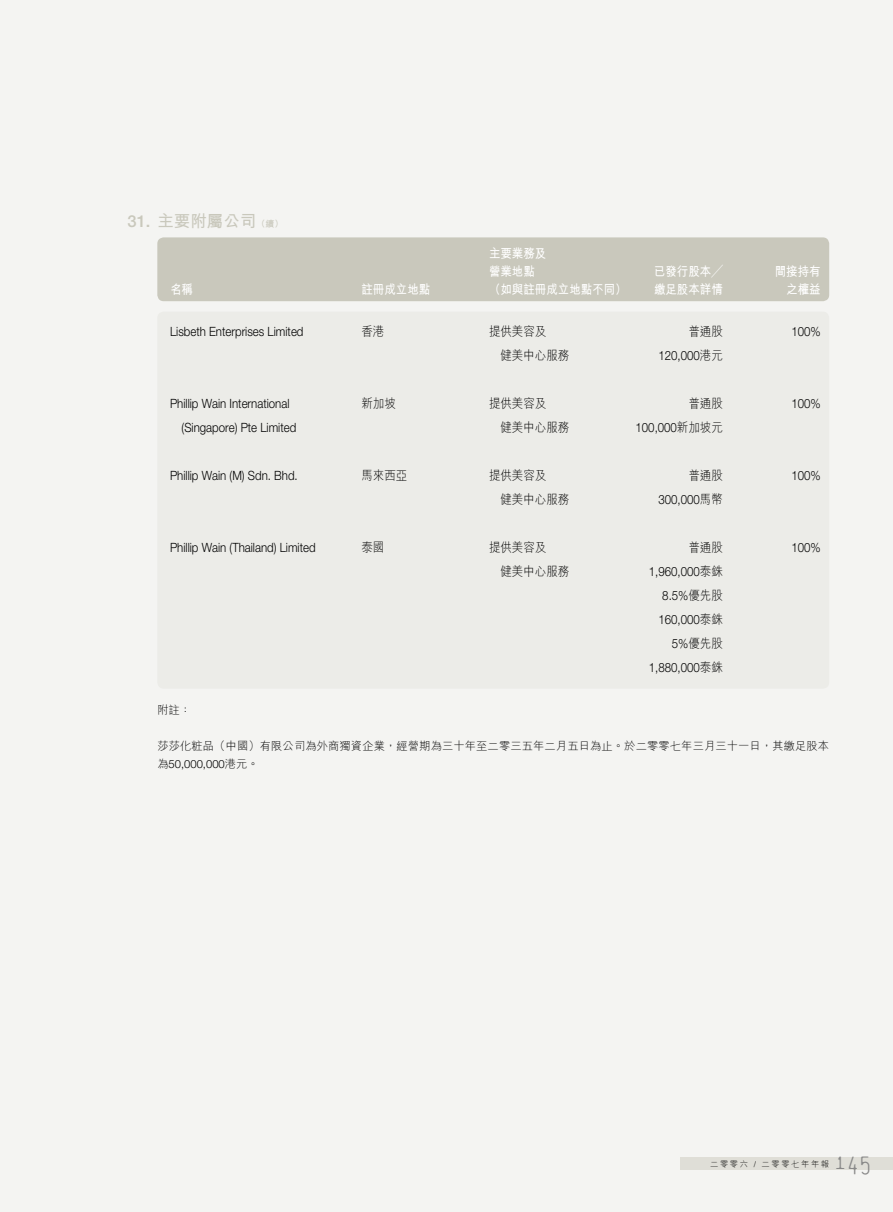
<style>
.page{position:relative;width:893px;height:1212px;background:#f4f4f2}
.page>*{position:absolute;margin:0;border:0;box-sizing:border-box;transform-origin:0 0}
.t1{font:100 27px "Platelet";color:#898989}
.t2{font:700 16.5px "M Hei HK";color:#c9c8bc}
.t3{font:300 12.75px/24px "Helvetica Neue";color:#000;text-align:right;scale:.9 1}
.t4{font:300 12.75px "M Hei HK";color:#000;scale:.9 1}
.t5{font:700 12.75px/18px "M Hei HK";color:#fff;scale:.9 1}
.t6{font:300 11.25px "M Hei HK";letter-spacing:.01em;color:#000}
.t7{font:300 11.25px "Helvetica Neue";color:#000}
.t8{font:300 8.25px "M Hei HK";letter-spacing:.2em;color:#000}
.s1{font-family:"Helvetica Neue";font-weight:500}
.s2{font-size:9px}
.s3{font-family:"M Hei HK"}
.s4{font-family:"Helvetica Neue"}
</style>
<div class="page">
<div style="left:680px;top:1157px;width:213px;height:12px;background:#dfded7"></div>
<div style="left:157px;top:312px;width:672px;height:377px;background:#ecece8;border-radius:6px"></div>
<div style="left:157px;top:237px;width:672px;height:64px;background:#c9c8bc;border-radius:6px"></div>
<p class="t2" style="left:128px;top:209px;width:157px"><span class="s1">31.</span> 主要附屬公司<span class="s2">（續）</span></p>
<p class="t5" style="left:489px;top:243px;width:65px">主要業務及營業地點</p>
<p class="t5" style="left:654px;top:261px;width:78px">已發行股本╱</p>
<p class="t5" style="left:775px;top:261px;width:52px">間接持有</p>
<p class="t5" style="left:170px;top:279px;width:27px">名稱</p>
<p class="t5" style="left:361px;top:279px;width:78px">註冊成立地點</p>
<p class="t5" style="left:489px;top:279px;width:154px">（如與註冊成立地點不同）</p>
<p class="t5" style="left:654px;top:279px;width:78px">繳足股本詳情</p>
<p class="t5" style="left:786px;top:279px;width:40px">之權益</p>
<p class="t3" style="left:170px;top:319px;width:150px">Lisbeth Enterprises Limited</p>
<p class="t4" style="left:361px;top:322px;width:27px">香港</p>
<p class="t4" style="left:489px;top:322px;width:65px">提供美容及</p>
<p class="t4" style="left:688px;top:322px;width:40px">普通股</p>
<p class="t3" style="left:791px;top:319px;width:34px">100%</p>
<p class="t4" style="left:500px;top:346px;width:78px">健美中心服務</p>
<p class="t3" style="left:658px;top:343px;width:73px">120,000<span class="s3">港元</span></p>
<p class="t3" style="left:170px;top:391px;width:134px">Phillip Wain International</p>
<p class="t4" style="left:361px;top:394px;width:40px">新加坡</p>
<p class="t4" style="left:489px;top:394px;width:65px">提供美容及</p>
<p class="t4" style="left:688px;top:394px;width:40px">普通股</p>
<p class="t3" style="left:791px;top:391px;width:34px">100%</p>
<p class="t3" style="left:182px;top:415px;width:129px">(Singapore) Pte Limited</p>
<p class="t4" style="left:500px;top:418px;width:78px">健美中心服務</p>
<p class="t3" style="left:635px;top:415px;width:99px">100,000<span class="s3">新加坡元</span></p>
<p class="t3" style="left:170px;top:463px;width:143px">Phillip Wain (M) Sdn. Bhd.</p>
<p class="t4" style="left:361px;top:466px;width:53px">馬來西亞</p>
<p class="t4" style="left:489px;top:466px;width:65px">提供美容及</p>
<p class="t4" style="left:688px;top:466px;width:40px">普通股</p>
<p class="t3" style="left:791px;top:463px;width:34px">100%</p>
<p class="t4" style="left:500px;top:490px;width:78px">健美中心服務</p>
<p class="t3" style="left:658px;top:487px;width:73px">300,000<span class="s3">馬幣</span></p>
<p class="t3" style="left:170px;top:535px;width:163px">Phillip Wain (Thailand) Limited</p>
<p class="t4" style="left:361px;top:538px;width:27px">泰國</p>
<p class="t4" style="left:489px;top:538px;width:65px">提供美容及</p>
<p class="t4" style="left:688px;top:538px;width:40px">普通股</p>
<p class="t3" style="left:791px;top:535px;width:34px">100%</p>
<p class="t4" style="left:500px;top:562px;width:78px">健美中心服務</p>
<p class="t3" style="left:649px;top:559px;width:84px">1,960,000<span class="s3">泰銖<br></span>8.5%<span class="s3">優先股<br></span>160,000<span class="s3">泰銖</span></p>
<p class="t4" style="left:672px;top:634px;width:58px"><span class="s4">5%</span>優先股</p>
<p class="t3" style="left:649px;top:655px;width:84px">1,880,000<span class="s3">泰銖</span></p>
<p class="t6" style="left:157px;top:702px;width:35px">附註：</p>
<p class="t6" style="left:157px;top:738px;width:673px">莎莎化粧品（中國）有限公司為外商獨資企業，經營期為三十年至二零三五年二月五日為止。於二零零七年三月三十一日，其繳足股本</p>
<p class="t7" style="left:157px;top:757px;width:103px"><span class="s3">為</span>50,000,000<span class="s3">港元。</span></p>
<p class="t8" style="left:710px;top:1158px;width:121px">二零零六 / 二零零七年年報</p>
<h1 class="t1" style="left:834px;top:1151px;width:39px">145</h1>
</div>
